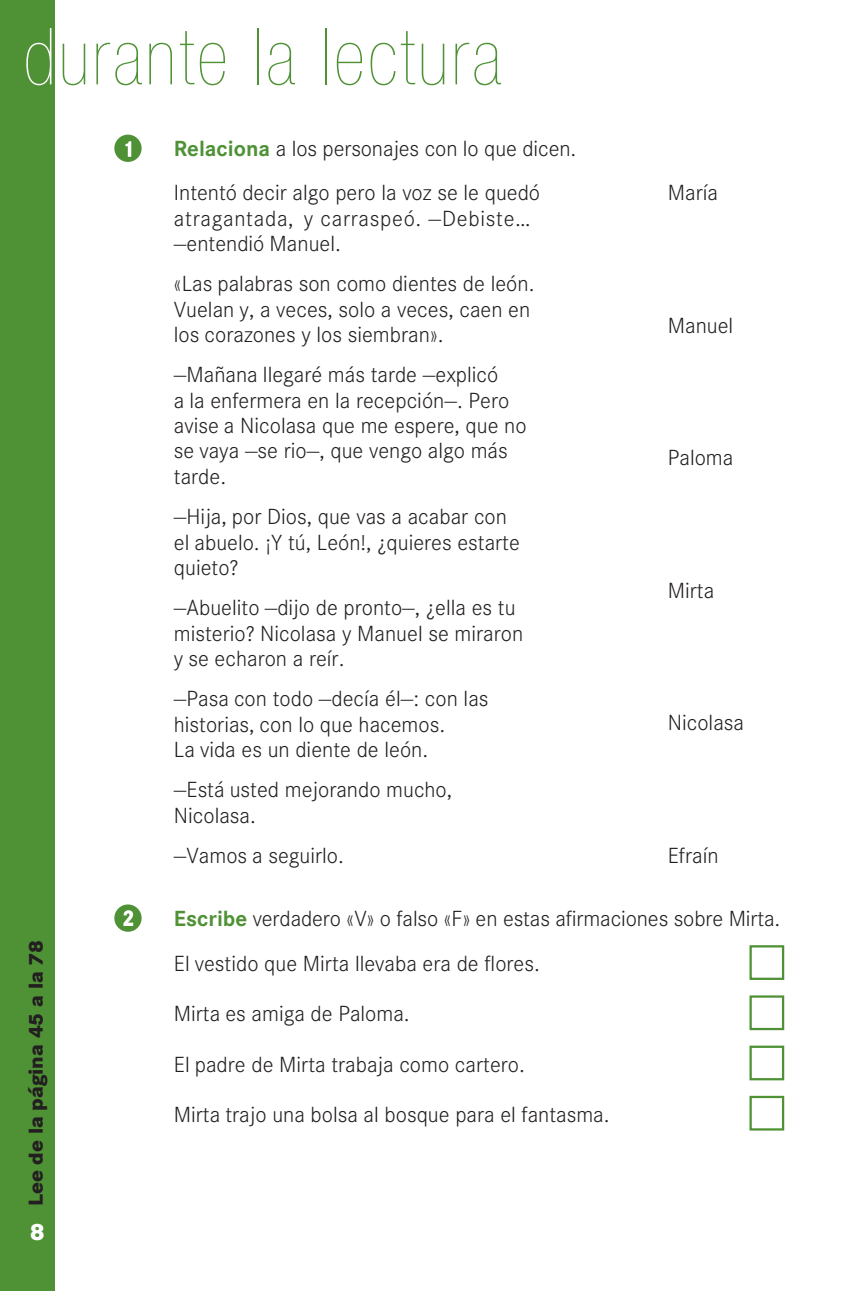
<style>
.page{position:relative;width:844px;height:1291px;background:#fff}
.page>*{position:absolute;margin:0;border:0;box-sizing:border-box;transform-origin:0 0}
.t1{font:900 condensed 78.75px "Helvetica Neue";letter-spacing:.04em;color:#4f9236}
.t2{font:800 24.5px "Corporate S";color:#fff}
.t3{font:300 22.75px/25.4px "Corporate S";color:#231f20}
.t4{font:300 22.75px/25.4px "Corporate S";letter-spacing:.03em;color:#231f20}
.t5{font:800 21px "Corporate S";color:#231f20}
.s1{color:#fff}
.s2{font-weight:700;color:#4f9236}
</style>
<div class="page">
<div style="left:0;top:0;width:55px;height:1290px;background:#4f9236"></div>
<svg style="left:114px;top:135px;width:28px;height:27px"></svg>
<svg style="left:114px;top:904px;width:28px;height:27px"></svg>
<div style="left:749px;top:945px;width:35px;height:34px;border:2px solid #4f9236"></div>
<div style="left:749px;top:995px;width:35px;height:35px;border:2px solid #4f9236"></div>
<div style="left:749px;top:1045px;width:35px;height:35px;border:2px solid #4f9236"></div>
<div style="left:749px;top:1095px;width:35px;height:35px;border:2px solid #4f9236"></div>
<h1 class="t1" style="left:23px;top:28px;width:479px"><span class="s1">d</span>urante la lectura</h1>
<p class="t3" style="left:174px;top:127px;width:404px;line-height:43.9px"><span class="s2">Relaciona</span> a los personajes con lo que dicen.<br>Intentó decir algo pero la voz se le quedó</p>
<p class="t4" style="left:174px;top:206px;width:358px">atragantada, y carraspeó. —Debiste… —entendió Manuel.</p>
<p class="t3" style="left:174px;top:271px;width:362px">«Las palabras son como dientes de león.<br>Vuelan y, a veces, solo a veces, caen en los corazones y los siembran».</p>
<p class="t3" style="left:174px;top:362px;width:354px">—Mañana llegaré más tarde —explicó<br>a la enfermera en la recepción—. Pero avise a Nicolasa que me espere, que no se vaya —se rio—, que vengo algo más tarde.</p>
<p class="t3" style="left:174px;top:504px;width:347px">—Hija, por Dios, que vas a acabar con el abuelo. ¡Y tú, León!, ¿quieres estarte quieto?</p>
<p class="t3" style="left:174px;top:595px;width:351px">—Abuelito —dijo de pronto—, ¿ella es tu misterio? Nicolasa y Manuel se miraron y se echaron a reír.</p>
<p class="t3" style="left:174px;top:686px;width:316px">—Pasa con todo —decía él—: con las historias, con lo que hacemos.<br>La vida es un diente de león.</p>
<p class="t3" style="left:174px;top:777px;width:280px">—Está usted mejorando mucho,<br>Nicolasa.</p>
<p class="t3" style="left:174px;top:843px;width:172px">—Vamos a seguirlo.</p>
<p class="t3" style="left:668px;top:180px;width:52px">María</p>
<p class="t3" style="left:668px;top:313px;width:67px">Manuel</p>
<p class="t3" style="left:668px;top:445px;width:67px">Paloma</p>
<p class="t3" style="left:668px;top:578px;width:48px">Mirta</p>
<p class="t3" style="left:668px;top:710px;width:78px">Nicolasa</p>
<p class="t3" style="left:668px;top:843px;width:52px">Efraín</p>
<p class="t5" style="left:23px;top:1206px;width:267px;rotate:-90deg">Lee de la página 45 a la 78</p>
<p class="t2" style="left:30px;top:1216px;width:17px">8</p>
<p class="t3" style="left:174px;top:896px;width:608px;line-height:45.1px"><span class="s2">Escribe</span> verdadero «V» o falso «F» en estas afirmaciones sobre Mirta.<br>El vestido que Mirta llevaba era de flores.</p>
<p class="t3" style="left:174px;top:1001px;width:237px">Mirta es amiga de Paloma.</p>
<p class="t3" style="left:174px;top:1051px;width:352px">El padre de Mirta trabaja como cartero.</p>
<p class="t3" style="left:174px;top:1101px;width:437px">Mirta trajo una bolsa al bosque para el fantasma.</p>
</div>
